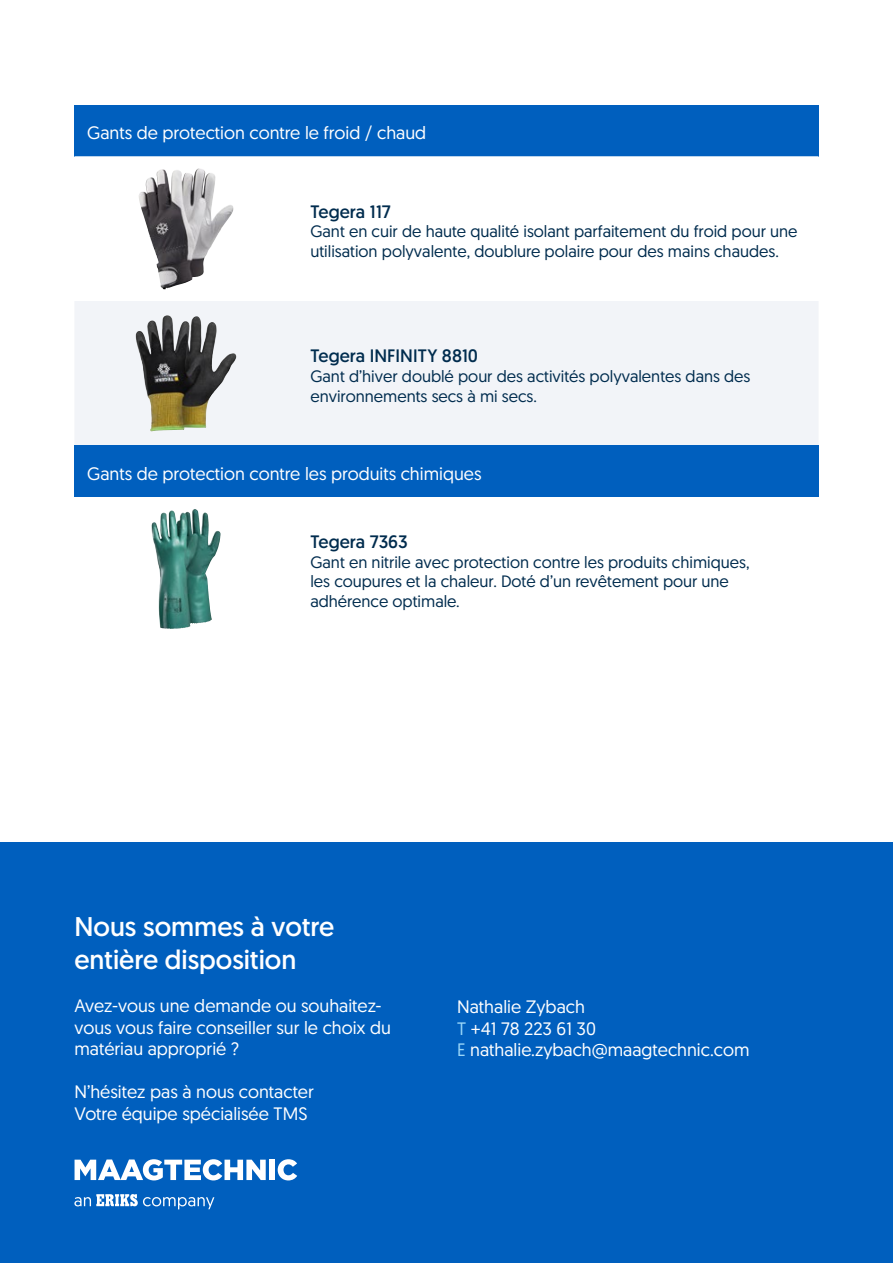
<style>
.page{position:relative;width:893px;height:1263px;background:#fff}
.page>*{position:absolute;margin:0;border:0;box-sizing:border-box;transform-origin:0 0}
.t1{font:27px/32.4px "Geomanist";color:#fff}
.t2{font:18px/21.6px "Geomanist";color:#fff}
.t3{font:18px "Geomanist";color:#002c4e}
.t4{font:16.5px/19.8px "Geomanist";color:#002c4e}
.s1{color:#9ad7f9}
</style>
<div class="page">
<div style="left:0;top:842px;width:893px;height:421px;background:#005fbe"></div>
<div style="left:74px;top:105px;width:745px;height:51px;background:#005fbe"></div>
<svg style="left:74px;top:156px;width:745px;height:473px"></svg>
<svg style="left:74px;top:301px;width:745px;height:145px;fill:#f2f4f8"></svg>
<div style="left:74px;top:446px;width:745px;height:51px;background:#005fbe"></div>
<img style="left:138px;top:168px;width:61px;height:85px">
<img style="left:162px;top:315px;width:5px;height:33px">
<img style="left:174px;top:509px;width:20px;height:25px">
<svg style="left:75px;top:1159px;width:191px;height:21px"></svg>
<div style="left:269px;top:1160px;width:6px;height:20px;background:#fff"></div>
<svg style="left:278px;top:1159px;width:19px;height:21px"></svg>
<svg style="left:74px;top:1194px;width:140px;height:15px"></svg>
<p class="t2" style="left:87px;top:122px;width:341px">Gants de protection contre le froid / chaud</p>
<p class="t3" style="left:310px;top:200px;width:82px">Tegera 117</p>
<p class="t4" style="left:310px;top:221px;width:489px">Gant en cuir de haute qualité isolant parfaitement du froid pour une utilisation polyvalente, doublure polaire pour des mains chaudes.</p>
<p class="t3" style="left:310px;top:344px;width:169px">Tegera INFINITY 8810</p>
<p class="t4" style="left:310px;top:366px;width:442px">Gant d’hiver doublé pour des activités polyvalentes dans des environnements secs à mi secs.</p>
<p class="t2" style="left:87px;top:462px;width:396px">Gants de protection contre les produits chimiques</p>
<p class="t3" style="left:310px;top:530px;width:99px">Tegera 7363</p>
<p class="t4" style="left:310px;top:551px;width:441px">Gant en nitrile avec protection contre les produits chimiques, les coupures et la chaleur. Doté d’un revêtement pour une adhérence optimale.</p>
<h1 class="t1" style="left:74px;top:910px;width:261px">Nous sommes à votre entière disposition</h1>
<p class="t2" style="left:74px;top:994px;width:318px">Avez-vous une demande ou souhaitez&shy;vous vous faire conseiller sur le choix du matériau approprié ?</p>
<p class="t2" style="left:74px;top:1081px;width:241px">N’hésitez pas à nous contacter<br>Votre équipe spécialisée TMS</p>
<p class="t2" style="left:457px;top:995px;width:294px">Nathalie Zybach<br><span class="s1">T</span> +41 78 223 61 30<br><span class="s1">E</span> nathalie.zybach@maagtechnic.com</p>
</div>
